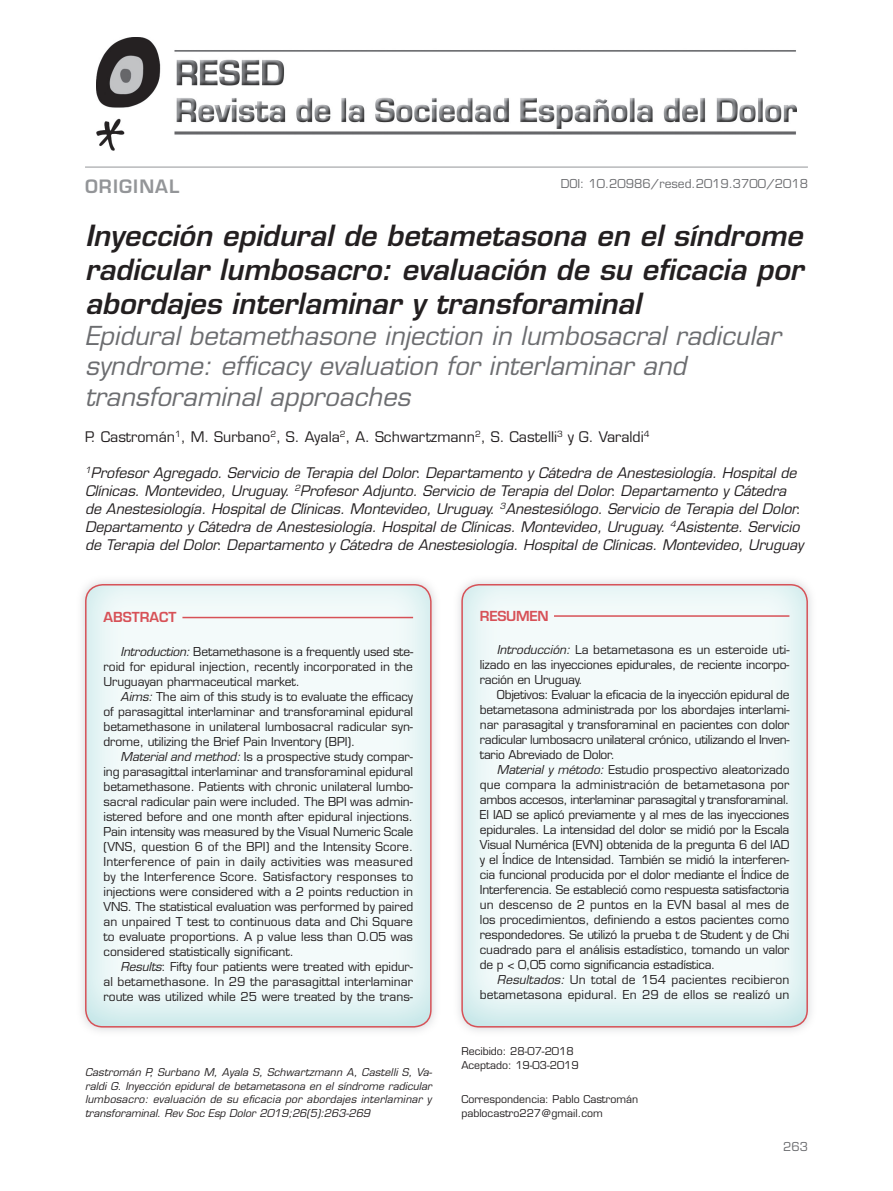
<style>
.page{position:relative;width:893px;height:1191px;background:#fff}
.page>*{position:absolute;margin:0;border:0;box-sizing:border-box;transform-origin:0 0}
.t1{font:italic 600 28.5px/34.2px "Eurostile LT Std";color:#231f20;text-align:justify}
.t2{font:italic 25.5px/30.6px "Eurostile LT Std";color:#6c6d70}
.t3{font:600 18px "Eurostile LT Std";letter-spacing:.06em;color:#939598}
.t4{font:italic 14.25px/18px "Eurostile LT Std";letter-spacing:-.005em;color:#231f20}
.t5{font:14.25px "Eurostile LT Std";color:#231f20}
.t6{font:600 13.5px "Eurostile LT Std";color:#d75157}
.t7{font:600 13.5px "Eurostile LT Std";letter-spacing:-.02em;color:#d75157}
.t8{font:12px/15px "Eurostile LT Std";letter-spacing:-.01em;color:#231f20;text-align:justify}
.t9{font:12px/15px "Eurostile LT Std";letter-spacing:.01em;color:#231f20;text-align:right}
.t10{font:12px "Eurostile LT Std";color:#6c6d70}
.t11{font:italic 10.5px/13.5px "Eurostile LT Std";color:#231f20;text-align:justify}
.t12{font:10.5px/13.5px "Eurostile LT Std";color:#231f20}
.s1{font-style:italic}
</style>
<div class="page">
<div style="left:81px;top:626px;width:47px;height:405px;background:#f1f2f3"></div>
<img style="left:389px;top:626px;width:46px;height:405px">
<img style="left:86px;top:585px;width:345px;height:441px">
<hr style="left:182px;top:617px;width:231px;height:1px;background:#d75157">
<div style="left:85px;top:584px;width:347px;height:443px;border:2px solid #d75157;border-radius:17px"></div>
<img style="left:458px;top:626px;width:46px;height:405px">
<img style="left:765px;top:626px;width:46px;height:405px">
<img style="left:462px;top:585px;width:345px;height:441px">
<hr style="left:554px;top:615px;width:235px;height:2px;background:#d75157">
<div style="left:461px;top:584px;width:347px;height:443px;border:2px solid #d75157;border-radius:17px"></div>
<hr style="left:85px;top:167px;width:723px;height:1px;background:#939598">
<img style="left:96px;top:37px;width:701px;height:114px">
<h3 class="t3" style="left:85px;top:175px;width:96px">ORIGINAL</h3>
<p class="t10" style="left:561px;top:176px;width:249px">DOI: 10.20986/resed.2019.3700/2018</p>
<h1 class="t1" style="left:85px;top:218px;width:720px">Inyección epidural de betametasona en el síndrome radicular lumbosacro: evaluación de su eficacia por abordajes interlaminar y transforaminal</h1>
<h2 class="t2" style="left:85px;top:321px;width:697px">Epidural betamethasone injection in lumbosacral radicular syndrome: efficacy evaluation for interlaminar and transforaminal approaches</h2>
<p class="t5" style="left:85px;top:428px;width:566px">P. Castromán<sup>1</sup>, M. Surbano<sup>2</sup>, S. Ayala<sup>2</sup>, A. Schwartzmann<sup>2</sup>, S. Castelli<sup>3</sup> y G. Varaldi<sup>4</sup></p>
<p class="t4" style="left:85px;top:464px;width:720px"><sup>1</sup>Profesor Agregado. Servicio de Terapia del Dolor. Departamento y Cátedra de Anestesiología. Hospital de Clínicas. Montevideo, Uruguay. <sup>2</sup>Profesor Adjunto. Servicio de Terapia del Dolor. Departamento y Cátedra de Anestesiología. Hospital de Clínicas. Montevideo, Uruguay. <sup>3</sup>Anestesiólogo. Servicio de Terapia del Dolor.<br>Departamento y Cátedra de Anestesiología. Hospital de Clínicas. Montevideo, Uruguay. <sup>4</sup>Asistente. Servicio de Terapia del Dolor. Departamento y Cátedra de Anestesiología. Hospital de Clínicas. Montevideo, Uruguay</p>
<p class="t6" style="left:104px;top:608px;width:74px">ABSTRACT</p>
<p class="t8" style="left:104px;top:644px;width:311px;text-indent:17px"><span class="s1">Introduction:</span> Betamethasone is a frequently used ste&shy;roid for epidural injection, recently incorporated in the Uruguayan pharmaceutical market.</p>
<p class="t8" style="left:104px;top:689px;width:311px;text-indent:17px"><span class="s1">Aims:</span> The aim of this study is to evaluate the efficacy of parasagittal interlaminar and transforaminal epidural betamethasone in unilateral lumbosacral radicular syn&shy;drome, utilizing the Brief Pain Inventory (BPI).</p>
<p class="t8" style="left:104px;top:749px;width:311px;text-indent:17px"><span class="s1">Material and method:</span> Is a prospective study compar&shy;ing parasagittal interlaminar and transforaminal epidural betamethasone. Patients with chronic unilateral lumbo&shy;sacral radicular pain were included. The BPI was admin&shy;istered before and one month after epidural injections.<br>Pain intensity was measured by the Visual Numeric Scale (VNS, question 6 of the BPI) and the Intensity Score.<br>Interference of pain in daily activities was measured by the Interference Score. Satisfactory responses to injections were considered with a 2 points reduction in VNS. The statistical evaluation was performed by paired an unpaired T test to continuous data and Chi Square to evaluate proportions. A p value less than 0.05 was considered statistically significant.</p>
<p class="t8" style="left:104px;top:959px;width:311px;text-indent:17px"><span class="s1">Results</span>: Fifty four patients were treated with epidur&shy;al betamethasone. In 29 the parasagittal interlaminar route was utilized while 25 were treated by the trans-</p>
<p class="t11" style="left:85px;top:1065px;width:349px">Castromán P, Surbano M, Ayala S, Schwartzmann A, Castelli S, Va&shy;raldi G. Inyección epidural de betametasona en el síndrome radicular lumbosacro: evaluación de su eficacia por abordajes interlaminar y transforaminal. Rev Soc Esp Dolor 2019;26(5):263-269</p>
<p class="t7" style="left:480px;top:607px;width:70px">RESUMEN</p>
<p class="t8" style="left:480px;top:642px;width:311px;text-indent:17px"><span class="s1">Introducción:</span> La betametasona es un esteroide uti&shy;lizado en las inyecciones epidurales, de reciente incorpo&shy;ración en Uruguay.</p>
<p class="t8" style="left:480px;top:687px;width:311px;text-indent:17px">Objetivos: Evaluar la eficacia de la inyección epidural de betametasona administrada por los abordajes interlami&shy;nar parasagital y transforaminal en pacientes con dolor radicular lumbosacro unilateral crónico, utilizando el Inven&shy;tario Abreviado de Dolor.</p>
<p class="t8" style="left:480px;top:762px;width:311px;text-indent:17px"><span class="s1">Material y método:</span> Estudio prospectivo aleatorizado que compara la administración de betametasona por ambos accesos, interlaminar parasagital y transforaminal.<br>El IAD se aplicó previamente y al mes de las inyecciones epidurales. La intensidad del dolor se midió por la Escala Visual Numérica (EVN) obtenida de la pregunta 6 del IAD y el Índice de Intensidad. También se midió la interferen&shy;cia funcional producida por el dolor mediante el Índice de Interferencia. Se estableció como respuesta satisfactoria un descenso de 2 puntos en la EVN basal al mes de los procedimientos, definiendo a estos pacientes como respondedores. Se utilizó la prueba t de Student y de Chi cuadrado para el análisis estadístico, tomando un valor de p &lt; 0,05 como significancia estadística.</p>
<p class="t9" style="left:480px;top:972px;width:311px"><span class="s1">Resultados:</span> Un total de 154 pacientes recibieron betametasona epidural. En 29 de ellos se realizó un</p>
<p class="t12" style="left:461px;top:1044px;width:119px">Recibido: 28-07-2018<br>Aceptado: 19-03-2019</p>
<p class="t12" style="left:461px;top:1092px;width:178px">Correspondencia: Pablo Castromán pablocastro227@gmail.com</p>
<p class="t10" style="left:783px;top:1139px;width:26px">263</p>
</div>
